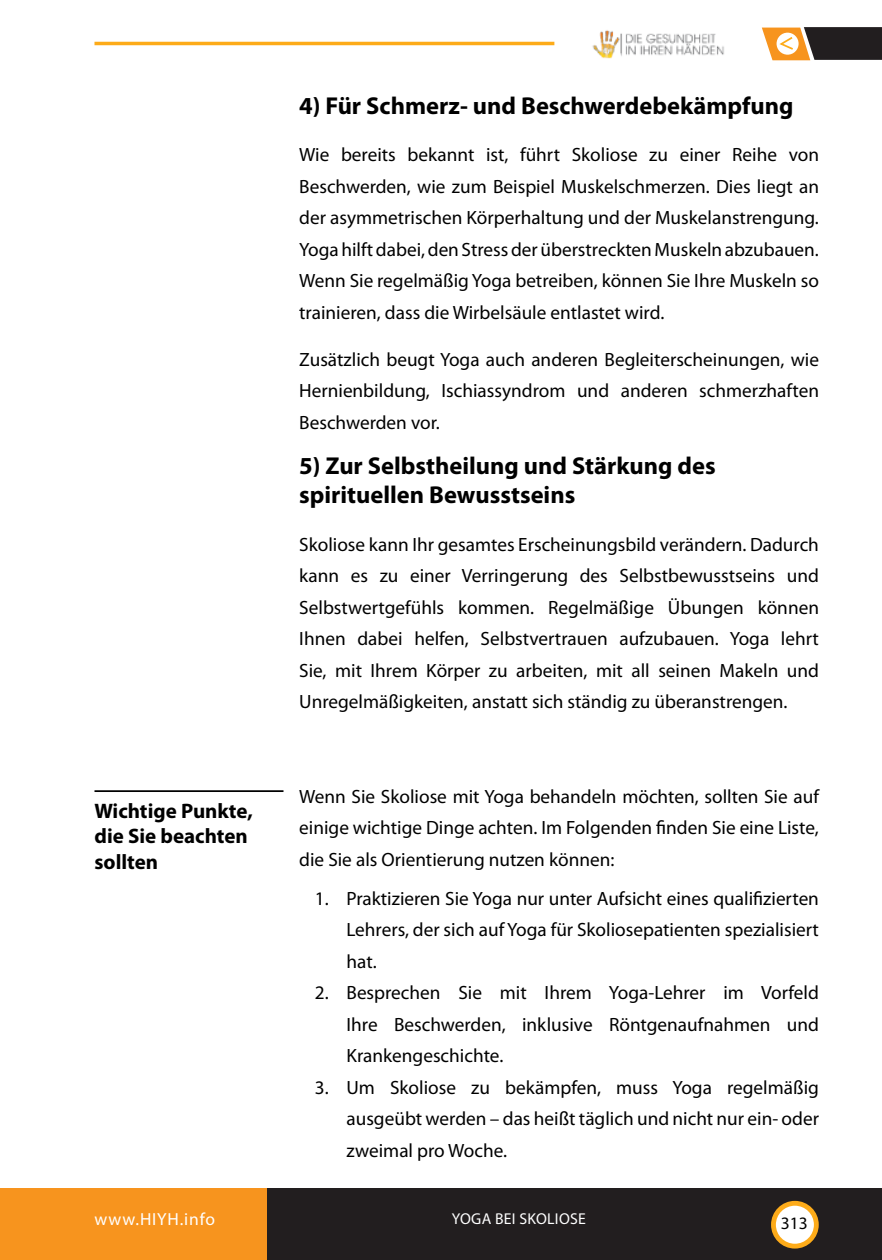
<style>
.page{position:relative;width:882px;height:1260px;background:#fff}
.page>*{position:absolute;margin:0;border:0;box-sizing:border-box;transform-origin:0 0}
.t1{font:700 24.5px/29.4px "Myriad Pro";color:#000}
.t2{font:700 21px/25.2px "Myriad Pro";color:#000}
.t3{font:19.25px/31.5px "Myriad Pro";color:#000;text-align:justify}
.t4{font:17.5px "Myriad Pro";letter-spacing:.05em;color:#fff}
.t5{font:17.5px "Myriad Pro";color:#000}
.t6{font:15.75px "Myriad Pro";color:#fff}
</style>
<div class="page">
<div style="left:267px;top:1188px;width:615px;height:72px;background:#221e1f"></div>
<div style="left:0;top:1188px;width:267px;height:72px;background:#f7941e"></div>
<hr style="left:94px;top:42px;width:460px;height:3px;background:#fdab19">
<svg style="left:762px;top:27px;width:120px;height:33px;background:#775f44"></svg>
<div style="left:773px;top:1203px;width:43px;height:43px;background:#fff;border-radius:50%"></div>
<div style="left:771px;top:1201px;width:48px;height:48px;border:5px solid #fdab19;border-radius:50%"></div>
<img style="left:592px;top:30px;width:132px;height:29px">
<hr style="left:94px;top:790px;width:190px;height:2px;background:#000">
<p class="t2" style="left:94px;top:798px;width:160px">Wichtige Punkte, die Sie beachten sollten</p>
<p class="t1" style="left:299px;top:90px;width:496px">4) Für Schmerz- und Beschwerdebekämpfung</p>
<p class="t3" style="left:299px;top:139px;width:521px">Wie bereits bekannt ist, führt Skoliose zu einer Reihe von Beschwerden, wie zum Beispiel Muskelschmerzen. Dies liegt an der asymmetrischen Körperhaltung und der Muskelanstrengung.<br>Yoga hilft dabei, den Stress der überstreckten Muskeln abzubauen.<br>Wenn Sie regelmäßig Yoga betreiben, können Sie Ihre Muskeln so trainieren, dass die Wirbelsäule entlastet wird.</p>
<p class="t3" style="left:299px;top:343px;width:521px">Zusätzlich beugt Yoga auch anderen Begleiterscheinungen, wie Hernienbildung, Ischiassyndrom und anderen schmerzhaften Beschwerden vor.</p>
<p class="t1" style="left:299px;top:450px;width:418px">5) Zur Selbstheilung und Stärkung des spirituellen Bewusstseins</p>
<p class="t3" style="left:299px;top:528px;width:521px">Skoliose kann Ihr gesamtes Erscheinungsbild verändern. Dadurch kann es zu einer Verringerung des Selbstbewusstseins und Selbstwertgefühls kommen. Regelmäßige Übungen können Ihnen dabei helfen, Selbstvertrauen aufzubauen. Yoga lehrt Sie, mit Ihrem Körper zu arbeiten, mit all seinen Makeln und Unregelmäßigkeiten, anstatt sich ständig zu überanstrengen.</p>
<p class="t3" style="left:299px;top:780px;width:521px">Wenn Sie Skoliose mit Yoga behandeln möchten, sollten Sie auf einige wichtige Dinge achten. Im Folgenden finden Sie eine Liste, die Sie als Orientierung nutzen können:</p>
<p class="t3" style="left:346px;top:882px;width:474px;text-indent:-31px">1. Praktizieren Sie Yoga nur unter Aufsicht eines qualifizierten Lehrers, der sich auf Yoga für Skoliosepatienten spezialisiert hat.</p>
<p class="t3" style="left:346px;top:977px;width:474px;text-indent:-31px">2. Besprechen Sie mit Ihrem Yoga-Lehrer im Vorfeld Ihre Beschwerden, inklusive Röntgenaufnahmen und Krankengeschichte.</p>
<p class="t3" style="left:346px;top:1071px;width:474px;text-indent:-31px">3. Um Skoliose zu bekämpfen, muss Yoga regelmäßig ausgeübt werden – das heißt täglich und nicht nur ein- oder zweimal pro Woche.</p>
<p class="t4" style="left:94px;top:1208px;width:122px">www.HIYH.info</p>
<p class="t6" style="left:452px;top:1209px;width:20px">Yoga</p>
<p class="t6" style="left:495px;top:1209px;width:42px">bei Skoliose</p>
<p class="t5" style="left:781px;top:1212px;width:28px">313</p>
</div>
